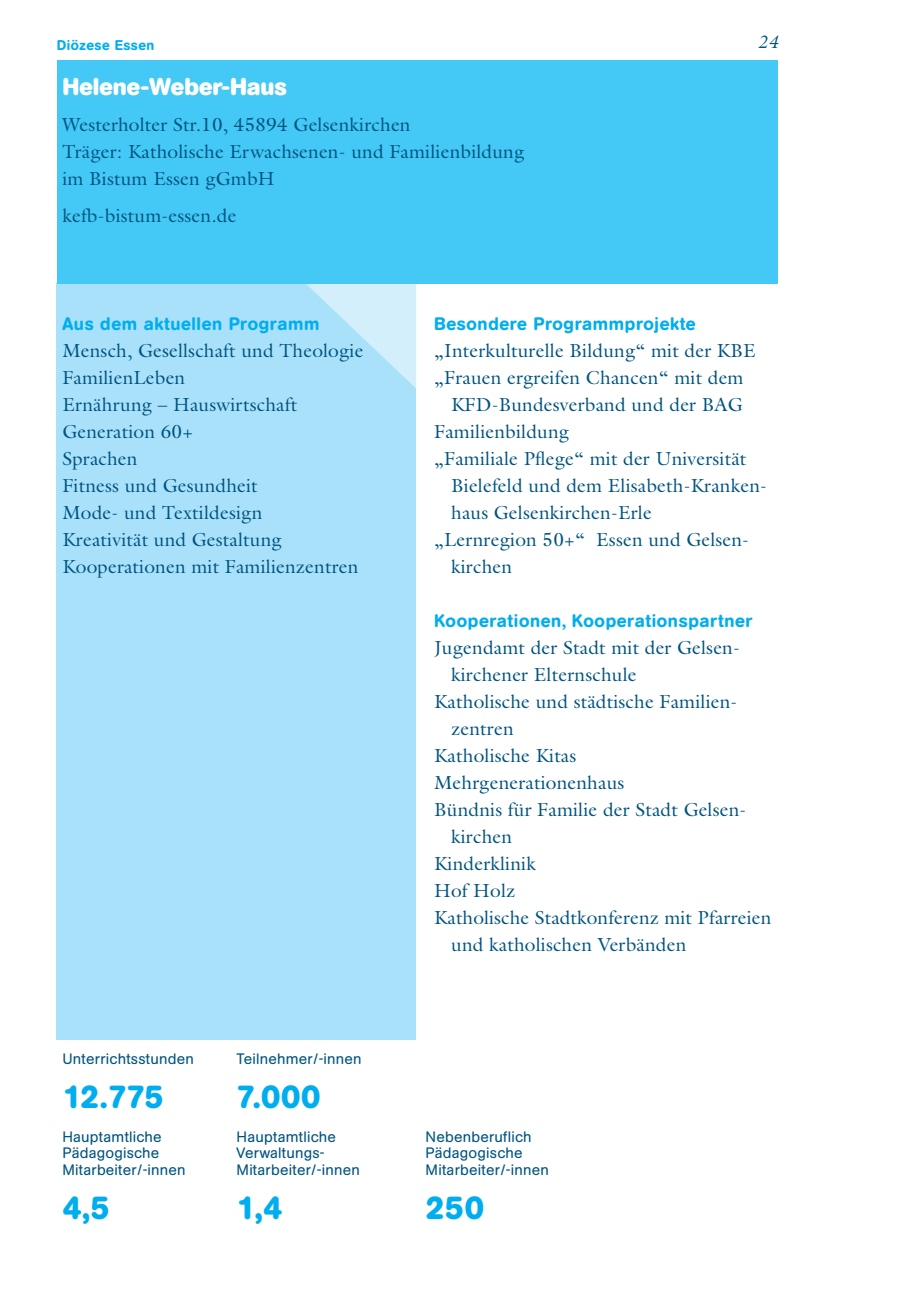
<style>
.page{position:relative;width:908px;height:1304px;background:#fff}
.page>*{position:absolute;margin:0;border:0;box-sizing:border-box;transform-origin:0 0}
.t1{font:700 32px "AG Book Rounded BQ";letter-spacing:-.005em;color:#00aeef}
.t2{font:700 24px "AG Book Rounded BQ";color:#fff}
.t3{font:19px/27px "Galliard";letter-spacing:.01em;color:#005480}
.t4{font:500 18px "AG Book Rounded BQ";letter-spacing:.035em;color:#00aeef}
.t5{font:italic 18px "Galliard";color:#005480}
.t6{font:15px "AG Book Rounded BQ";letter-spacing:.015em;color:#005480}
.t7{font:500 14px "AG Book Rounded BQ";letter-spacing:.035em;color:#00aeef}
</style>
<div class="page">
<div style="left:57px;top:283px;width:359px;height:757px;background:#aae1fa"></div>
<svg style="left:305px;top:283px;width:111px;height:105px"></svg>
<div style="left:57px;top:60px;width:720px;height:223px;background:#44c8f5"></div>
<p class="t7" style="left:57px;top:40px;width:99px">Diözese Essen</p>
<p class="t5" style="left:757px;top:35px;width:21px">24</p>
<p class="t2" style="left:62px;top:77px;width:226px">Helene-Weber-Haus</p>
<p class="t3" style="left:62px;top:113px;width:463px">Westerholter Str.10, 45894 Gelsenkirchen<br>Träger: Katholische Erwachsenen- und Familien bildung im Bistum Essen gGmbH</p>
<p class="t3" style="left:62px;top:203px;width:175px">kefb-bistum-essen.de</p>
<p class="t4" style="left:62px;top:316px;width:258px">Aus dem aktuellen Programm</p>
<p class="t3" style="left:62px;top:339px;width:302px">Mensch, Gesellschaft und Theologie<br>FamilienLeben<br>Ernährung – Hauswirtschaft<br>Generation 60+<br>Sprachen<br>Fitness und Gesundheit<br>Mode- und Textildesign<br>Kreativität und Gestaltung<br>Kooperationen mit Familienzentren</p>
<p class="t4" style="left:434px;top:316px;width:263px">Besondere Programmprojekte</p>
<p class="t3" style="left:434px;top:339px;width:323px">„Interkulturelle Bildung“ mit der KBE</p>
<p class="t3" style="left:434px;top:366px;width:311px">„Frauen ergreifen Chancen“ mit dem</p>
<p class="t3" style="left:451px;top:393px;width:293px">KFD-Bundesverband und der BAG</p>
<p class="t3" style="left:434px;top:420px;width:136px">Familienbildung</p>
<p class="t3" style="left:434px;top:447px;width:313px">„Familiale Pflege“ mit der Universität</p>
<p class="t3" style="left:451px;top:474px;width:317px">Bielefeld und dem Elisabeth-Kranken-</p>
<p class="t3" style="left:451px;top:501px;width:202px">haus Gelsenkirchen-Erle</p>
<p class="t3" style="left:434px;top:528px;width:316px">„Lernregion 50+“ Essen und Gelsen-</p>
<p class="t3" style="left:451px;top:555px;width:62px">kirchen</p>
<p class="t4" style="left:434px;top:613px;width:319px">Kooperationen, Kooperationspartner</p>
<p class="t3" style="left:434px;top:636px;width:307px">Jugendamt der Stadt mit der Gelsen-</p>
<p class="t3" style="left:451px;top:663px;width:187px">kirchener Elternschule</p>
<p class="t3" style="left:434px;top:690px;width:305px">Katholische und städtische Familien-</p>
<p class="t3" style="left:451px;top:717px;width:64px">zentren</p>
<p class="t3" style="left:434px;top:744px;width:144px">Katholische Kitas</p>
<p class="t3" style="left:434px;top:771px;width:192px">Mehrgenerationenhaus</p>
<p class="t3" style="left:434px;top:798px;width:313px">Bündnis für Familie der Stadt Gelsen-</p>
<p class="t3" style="left:451px;top:825px;width:62px">kirchen</p>
<p class="t3" style="left:434px;top:852px;width:103px">Kinderklinik</p>
<p class="t3" style="left:434px;top:879px;width:83px">Hof Holz</p>
<p class="t3" style="left:434px;top:906px;width:338px">Katholische Stadtkonferenz mit Pfarreien</p>
<p class="t3" style="left:451px;top:933px;width:236px">und katholischen Verbänden</p>
<p class="t6" style="left:62px;top:1053px;width:133px">Unterrichtsstunden</p>
<p class="t6" style="left:236px;top:1053px;width:126px">Teilnehmer/-innen</p>
<h1 class="t1" style="left:62px;top:1084px;width:103px">12.775</h1>
<h1 class="t1" style="left:236px;top:1084px;width:85px">7.000</h1>
<p class="t6" style="left:62px;top:1131px;width:101px">Hauptamtliche</p>
<p class="t6" style="left:236px;top:1131px;width:101px">Hauptamtliche</p>
<p class="t6" style="left:425px;top:1131px;width:107px">Nebenberuflich</p>
<p class="t6" style="left:62px;top:1147px;width:98px">Pädagogische</p>
<p class="t6" style="left:236px;top:1147px;width:89px">Verwaltungs-</p>
<p class="t6" style="left:425px;top:1147px;width:98px">Pädagogische</p>
<p class="t6" style="left:62px;top:1164px;width:125px">Mitarbeiter/-innen</p>
<p class="t6" style="left:236px;top:1164px;width:125px">Mitarbeiter/-innen</p>
<p class="t6" style="left:425px;top:1164px;width:125px">Mitarbeiter/-innen</p>
<h1 class="t1" style="left:62px;top:1195px;width:49px">4,5</h1>
<h1 class="t1" style="left:236px;top:1195px;width:47px">1,4</h1>
<h1 class="t1" style="left:425px;top:1195px;width:60px">250</h1>
</div>
